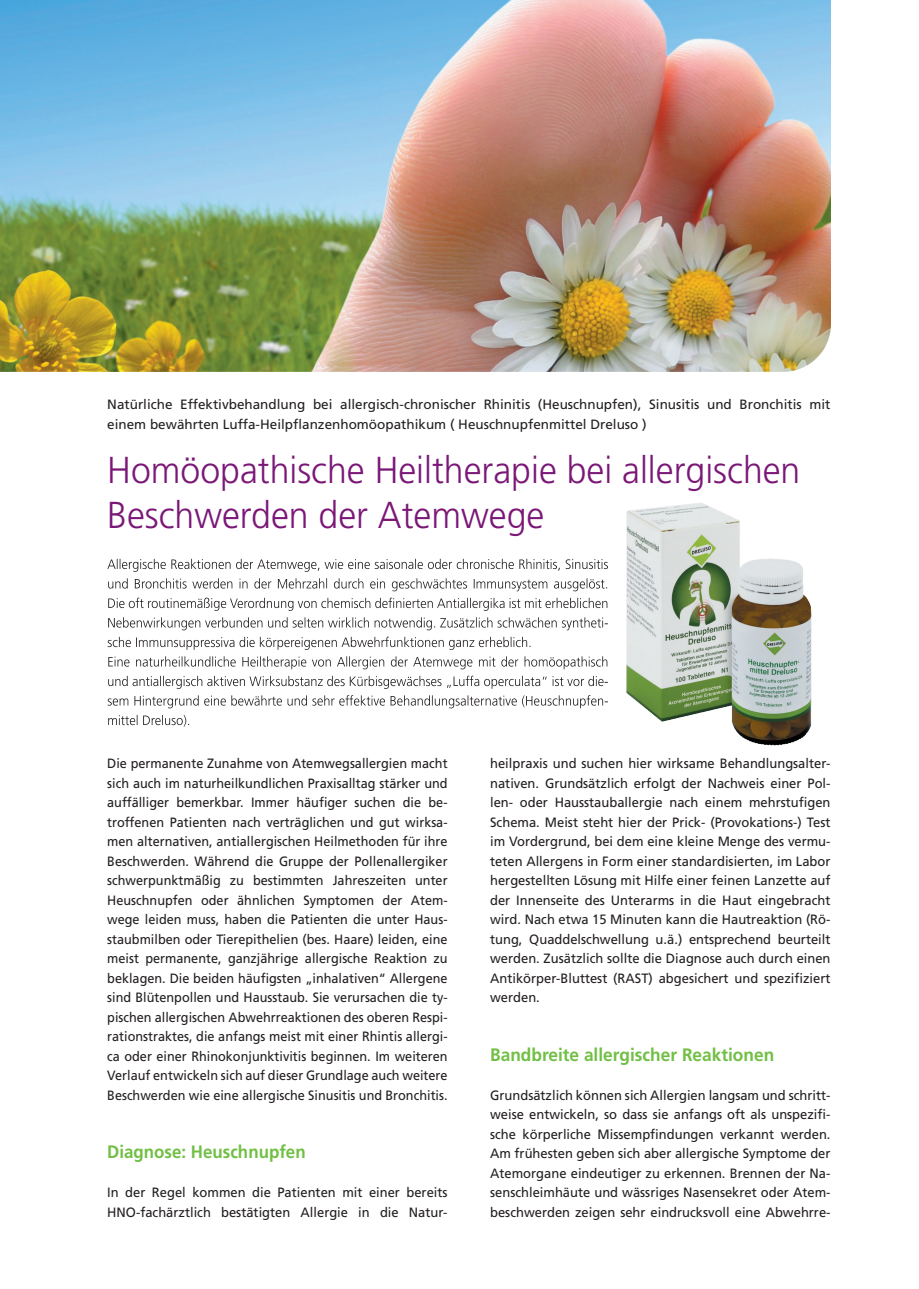
<style>
.page{position:relative;width:919px;height:1289px;background:#fff}
.page>*{position:absolute;margin:0;border:0;box-sizing:border-box;transform-origin:0 0}
.t1{font:300 37.5px/45px "Frutiger";color:#7a1777;scale:.95 1}
.t2{font:700 18px "Frutiger";color:#71bf44;scale:.96 1}
.t3{font:700 18px "Frutiger";color:#71bf44;scale:.94 1}
.t4{font:13.5px/19.5px "Frutiger";color:#231f20;text-align:justify;scale:.96 1}
.t5{font:13.5px/19.5px "Frutiger";color:#231f20;text-align:justify;scale:.94 1}
.t6{font:13.5px/19.5px "Frutiger";color:#231f20}
</style>
<div class="page">
<img style="left:0;top:0;width:830px;height:372px">
<img style="left:626px;top:503px;width:186px;height:243px">
<svg style="left:108px;top:714px;width:81px;height:13px"></svg>
<svg style="left:108px;top:695px;width:500px;height:13px"></svg>
<svg style="left:108px;top:675px;width:500px;height:14px"></svg>
<svg style="left:108px;top:656px;width:499px;height:13px"></svg>
<svg style="left:108px;top:636px;width:422px;height:14px"></svg>
<svg style="left:108px;top:617px;width:500px;height:13px"></svg>
<svg style="left:108px;top:597px;width:499px;height:14px"></svg>
<svg style="left:108px;top:578px;width:499px;height:13px"></svg>
<svg style="left:107px;top:559px;width:501px;height:13px"></svg>
<p class="t6" style="left:107px;top:395px;width:724px">Natürliche Effektivbehandlung bei allergisch-chronischer Rhinitis (Heuschnupfen), Sinusitis und Bronchitis mit einem bewährten Luffa-Heilpflanzenhomöopathikum ( Heuschnupfenmittel Dreluso )</p>
<h1 class="t1" style="left:107px;top:447px;width:731px">Homöopathische Heiltherapie bei allergischen<br>Beschwerden der Atemwege</h1>
<p class="t5" style="left:107px;top:753px;width:363px">Die permanente Zunahme von Atemwegsallergien macht sich auch im naturheilkundlichen Praxisalltag stärker und auffälliger bemerkbar. Immer häufiger suchen die be&shy;troffenen Patienten nach verträglichen und gut wirksa&shy;men alternativen, antiallergischen Heilmethoden für ihre Beschwerden. Während die Gruppe der Pollenallergiker schwerpunktmäßig zu bestimmten Jahreszeiten unter Heuschnupfen oder ähnlichen Symptomen der Atem&shy;wege leiden muss, haben die Patienten die unter Haus&shy;staubmilben oder Tierepithelien (bes. Haare) leiden, eine meist permanente, ganzjährige allergische Reaktion zu beklagen. Die beiden häufigsten „inhalativen“ Allergene sind Blütenpollen und Hausstaub. Sie verursachen die ty&shy;pischen allergischen Abwehrreaktionen des oberen Respi&shy;rationstraktes, die anfangs meist mit einer Rhintis allergi&shy;ca oder einer Rhinokonjunktivitis beginnen. Im weiteren Verlauf entwickeln sich auf dieser Grundlage auch weitere Beschwerden wie eine allergische Sinusitis und Bronchitis.</p>
<h2 class="t3" style="left:107px;top:1141px;width:212px">Diagnose: Heuschnupfen</h2>
<p class="t4" style="left:107px;top:1182px;width:356px">In der Regel kommen die Patienten mit einer bereits<br>HNO-fachärztlich bestätigten Allergie in die Natur-</p>
<p class="t4" style="left:490px;top:753px;width:356px">heilpraxis und suchen hier wirksame Behandlungsalter&shy;nativen. Grundsätzlich erfolgt der Nachweis einer Pol&shy;len- oder Hausstauballergie nach einem mehrstufigen Schema. Meist steht hier der Prick- (Provokations-) Test im Vordergrund, bei dem eine kleine Menge des vermu&shy;teten Allergens in Form einer standardisierten, im Labor hergestellten Lösung mit Hilfe einer feinen Lanzette auf der Innenseite des Unterarms in die Haut eingebracht wird. Nach etwa 15 Minuten kann die Hautreaktion (Rö&shy;tung, Quaddelschwellung u.ä.) entsprechend beurteilt werden. Zusätzlich sollte die Diagnose auch durch einen Antikörper-Bluttest (RAST) abgesichert und spezifiziert werden.</p>
<h2 class="t2" style="left:490px;top:1043px;width:297px">Bandbreite allergischer Reaktionen</h2>
<p class="t4" style="left:490px;top:1085px;width:356px">Grundsätzlich können sich Allergien langsam und schritt&shy;weise entwickeln, so dass sie anfangs oft als unspezifi&shy;sche körperliche Missempfindungen verkannt werden.<br>Am frühesten geben sich aber allergische Symptome der Atemorgane eindeutiger zu erkennen. Brennen der Na&shy;senschleimhäute und wässriges Nasensekret oder Atem&shy;beschwerden zeigen sehr eindrucksvoll eine Abwehrre-</p>
</div>
